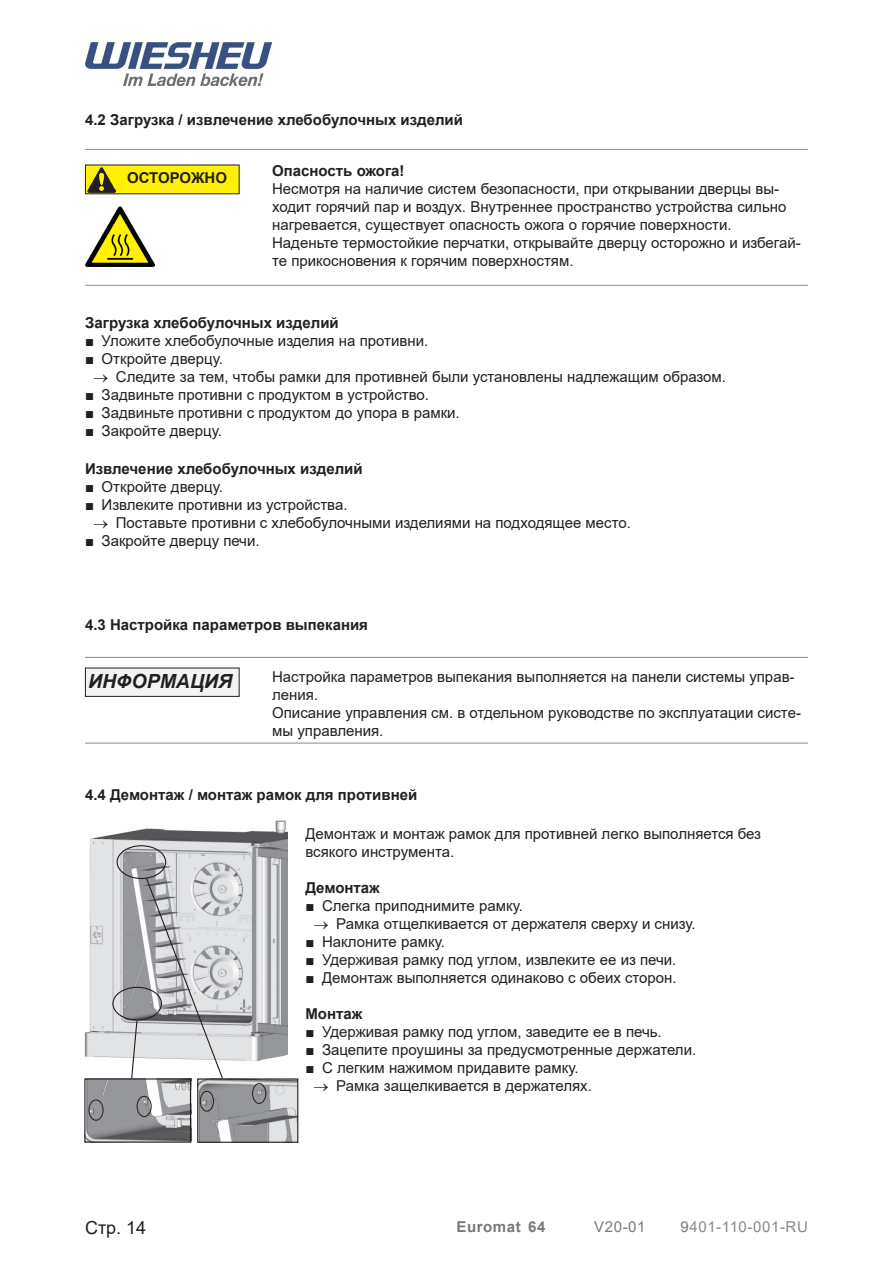
<style>
.page{position:relative;width:893px;height:1263px;background:#fff}
.page>*{position:absolute;margin:0;border:0;box-sizing:border-box;transform-origin:0 0}
.t1{font:italic 700 19.5px "Arial";color:#231f20}
.t2{font:18px "Arial";color:#231f20}
.t3{font:15px/18px "Arial";color:#231f20}
.K1-Unterkapitel{font:700 15px "Arial";color:#231f20}
.t4{font:15px "Arial";letter-spacing:.04em;color:#8d8888}
.t5{font:700 15px "Arial";letter-spacing:.04em;color:#76787b}
.t6{font:15px "Arial";color:#76787b}
.s1{font-weight:700}
.s2{color:#76787b}
</style>
<div class="page">
<img style="left:85px;top:42px;width:186px;height:44px">
<hr style="left:85px;top:149px;width:723px;height:1px;background:#8d8888">
<div style="left:85px;top:165px;width:155px;height:29px;background:#fff101"></div>
<img style="left:87px;top:168px;width:28px;height:24px">
<hr style="left:85px;top:285px;width:723px;height:1px;background:#8d8888">
<hr style="left:85px;top:657px;width:723px;height:1px;background:#8d8888">
<hr style="left:85px;top:743px;width:723px;height:1px;background:#8d8888">
<img style="left:85px;top:206px;width:70px;height:60px">
<div style="left:85px;top:668px;width:155px;height:29px;background:#f2f3f4;border:1px solid #231f20"></div>
<img style="left:84px;top:821px;width:203px;height:240px">
<svg style="left:145px;top:877px;width:79px;height:203px;background:#cacbcd"></svg>
<div style="left:117px;top:845px;width:49px;height:34px;border:1px solid #231f20;border-radius:50%"></div>
<div style="left:112px;top:987px;width:50px;height:33px;border:1px solid #231f20;border-radius:50%"></div>
<svg style="left:130px;top:1019px;width:8px;height:59px"></svg>
<img style="left:86px;top:1080px;width:103px;height:60px">
<div style="left:89px;top:1099px;width:14px;height:21px;border:1px solid #231f20;border-radius:50%"></div>
<div style="left:137px;top:1096px;width:15px;height:21px;border:1px solid #231f20;border-radius:50%"></div>
<div style="left:84px;top:1078px;width:107px;height:64px;border:1px solid #231f20"></div>
<img style="left:199px;top:1080px;width:97px;height:61px">
<div style="left:200px;top:1091px;width:14px;height:20px;border:1px solid #231f20;border-radius:50%"></div>
<div style="left:252px;top:1083px;width:14px;height:21px;border:1px solid #231f20;border-radius:50%"></div>
<div style="left:197px;top:1078px;width:101px;height:65px;border:1px solid #231f20"></div>
<p class="K1-Unterkapitel" style="left:85px;top:109px;width:379px">4.2 Загрузка / извлечение хлебобулочных изделий</p>
<p class="K1-Unterkapitel" style="left:127px;top:167px;width:101px">ОСТОРОЖНО</p>
<p class="t3" style="left:272px;top:161px;width:530px"><span class="s1">Опасность ожога!<br></span>Несмотря на наличие систем безопасности, при открывании дверцы вы&shy;ходит горячий пар и воздух. Внутреннее пространство устройства сильно нагревается, существует опасность ожога о горячие поверхности.<br>Наденьте термостойкие перчатки, открывайте дверцу осторожно и избегай&shy;те прикосновения к горячим поверхностям.</p>
<p class="K1-Unterkapitel" style="left:85px;top:312px;width:255px">Загрузка хлебобулочных изделий</p>
<p class="t3" style="left:85px;top:331px;width:345px">■ Уложите хлебобулочные изделия на противни.</p>
<p class="t3" style="left:85px;top:349px;width:139px">■ Откройте дверцу.</p>
<p class="t3" style="left:94px;top:367px;width:634px">→ Следите за тем, чтобы рамки для противней были установлены надлежащим образом.</p>
<p class="t3" style="left:85px;top:385px;width:345px">■ Задвиньте противни с продуктом в устройство.</p>
<p class="t3" style="left:85px;top:403px;width:376px">■ Задвиньте противни с продуктом до упора в рамки.</p>
<p class="t3" style="left:85px;top:421px;width:138px">■ Закройте дверцу.</p>
<p class="K1-Unterkapitel" style="left:85px;top:459px;width:279px">Извлечение хлебобулочных изделий</p>
<p class="t3" style="left:85px;top:478px;width:139px">■ Откройте дверцу.</p>
<p class="t3" style="left:85px;top:496px;width:264px">■ Извлеките противни из устройства.</p>
<p class="t3" style="left:94px;top:514px;width:539px">→ Поставьте противни с хлебобулочными изделиями на подходящее место.</p>
<p class="t3" style="left:85px;top:532px;width:176px">■ Закройте дверцу печи.</p>
<p class="K1-Unterkapitel" style="left:85px;top:614px;width:284px">4.3 Настройка параметров выпекания</p>
<p class="t1" style="left:88px;top:668px;width:146px">ИНФОРМАЦИЯ</p>
<p class="t3" style="left:272px;top:667px;width:530px">Настройка параметров выпекания выполняется на панели системы управ&shy;ления.<br>Описание управления см. в отдельном руководстве по эксплуатации систе&shy;мы управления.</p>
<p class="K1-Unterkapitel" style="left:85px;top:784px;width:334px">4.4 Демонтаж / монтаж рамок для противней</p>
<p class="t3" style="left:305px;top:824px;width:457px">Демонтаж и монтаж рамок для противней легко выполняется без всякого инструмента.</p>
<p class="K1-Unterkapitel" style="left:305px;top:877px;width:76px">Демонтаж</p>
<p class="t3" style="left:305px;top:896px;width:219px">■ Слегка приподнимите рамку.</p>
<p class="t3" style="left:314px;top:914px;width:383px">→ Рамка отщелкивается от держателя сверху и снизу.</p>
<p class="t3" style="left:305px;top:932px;width:141px">■ Наклоните рамку.</p>
<p class="t3" style="left:305px;top:950px;width:372px">■ Удерживая рамку под углом, извлеките ее из печи.</p>
<p class="t3" style="left:305px;top:968px;width:373px">■ Демонтаж выполняется одинаково с обеих сторон.</p>
<p class="K1-Unterkapitel" style="left:305px;top:1003px;width:59px">Монтаж</p>
<p class="t3" style="left:305px;top:1022px;width:358px">■ Удерживая рамку под углом, заведите ее в печь.</p>
<p class="t3" style="left:305px;top:1040px;width:392px">■ Зацепите проушины за предусмотренные держатели.</p>
<p class="t3" style="left:305px;top:1058px;width:275px">■ С легким нажимом придавите рамку.</p>
<p class="t3" style="left:314px;top:1076px;width:279px">→ Рамка защелкивается в держателях.</p>
<p class="t2" style="left:85px;top:1215px;width:63px">Стр. 14</p>
<p class="t5" style="left:456px;top:1216px;width:91px">Euromat 64</p>
<p class="t6" style="left:594px;top:1216px;width:53px">V20-01</p>
<p class="t4" style="left:680px;top:1216px;width:129px"><span class="s2">9</span>401-110-001-RU</p>
</div>
